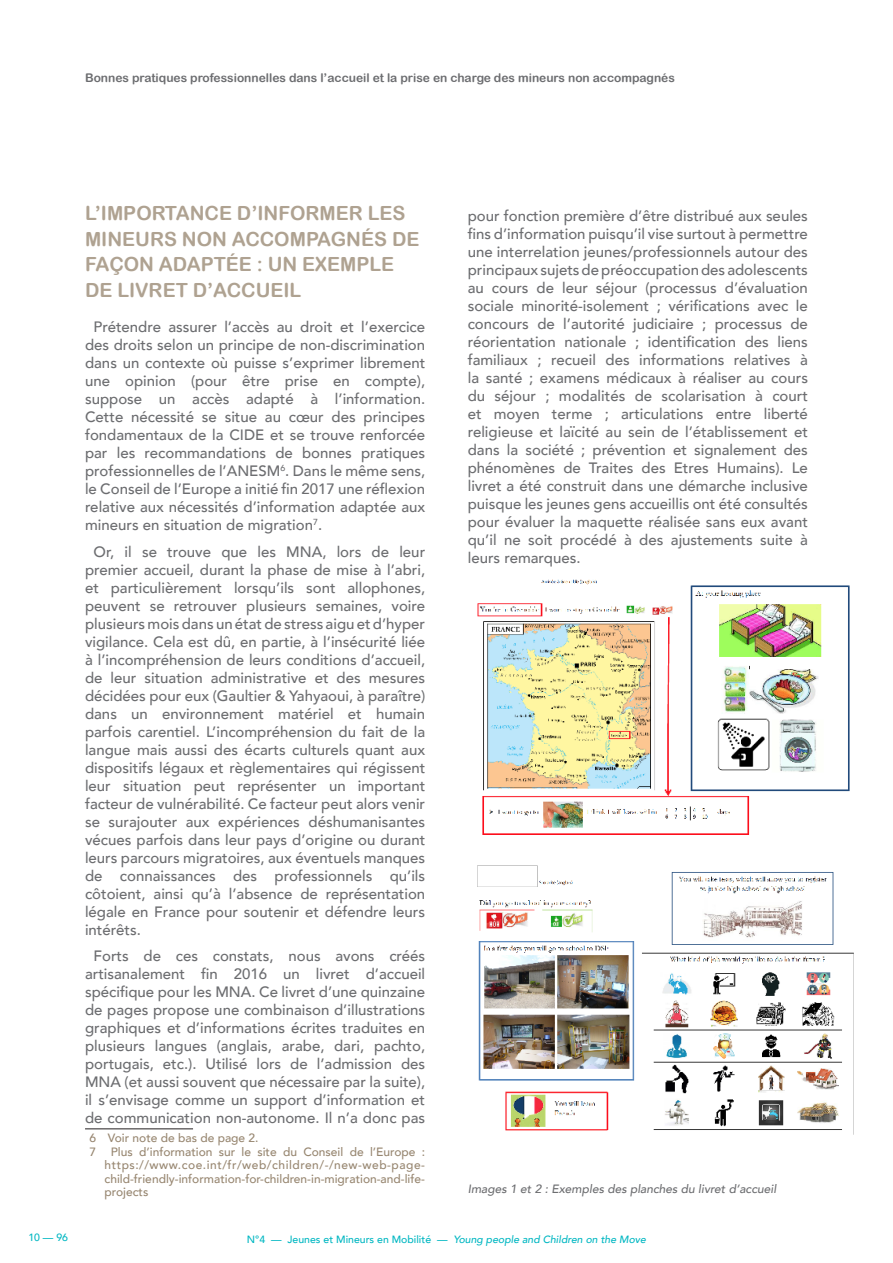
<style>
.page{position:relative;width:893px;height:1263px;background:#fff}
.page>*{position:absolute;margin:0;border:0;box-sizing:border-box;transform-origin:0 0}
.Titre-6{font:19.5px/25.5px "Arial Rounded MT Bold";color:#afa291}
.Corps_de_texte{font:500 15px/18px "Avenir";color:#6c6d70;text-align:justify}
.notes_de_bas_de_page{font:500 12px/13.5px "Avenir";color:#978670;text-align:justify}
.t1{font:12px "Arial Rounded MT Bold";color:#6c6d70}
.LÉGENDE_PHOTO{font:italic 500 12px "Avenir";color:#6c6d70}
.t2{font:italic 500 10.5px "Avenir";color:#00b7c2}
.t3{font:500 10.5px "Avenir";color:#00b7c2}
.s1{font-style:normal}
</style>
<div class="page">
<hr style="left:85px;top:1128px;width:108px;height:1px;background:#231f20">
<img style="left:477px;top:579px;width:373px;height:256px">
<img style="left:477px;top:865px;width:377px;height:270px">
<p class="t1" style="left:85px;top:70px;width:591px">Bonnes pratiques professionnelles dans l’accueil et la prise en charge des mineurs non accompagnés</p>
<p class="Titre-6" style="left:85px;top:201px;width:336px">L’IMPORTANCE D’INFORMER LES<br>MINEURS NON ACCOMPAGNÉS DE<br>FAÇON ADAPTÉE : UN EXEMPLE<br>DE LIVRET D’ACCUEIL</p>
<p class="Corps_de_texte" style="left:85px;top:317px;width:342px;text-indent:9px">Prétendre assurer l’accès au droit et l’exercice des droits selon un principe de non-discrimination dans un contexte où puisse s’exprimer librement une opinion (pour être prise en compte), suppose un accès adapté à l’information.<br>Cette nécessité se situe au cœur des principes fondamentaux de la CIDE et se trouve renforcée par les recommandations de bonnes pratiques professionnelles de l’ANESM<sup>6</sup>. Dans le même sens, le Conseil de l’Europe a initié fin 2017 une réflexion relative aux nécessités d’information adaptée aux mineurs en situation de migration<sup>7</sup>.</p>
<p class="Corps_de_texte" style="left:85px;top:541px;width:342px;text-indent:9px">Or, il se trouve que les MNA, lors de leur premier accueil, durant la phase de mise à l’abri, et particulièrement lorsqu’ils sont allophones, peuvent se retrouver plusieurs semaines, voire plusieurs mois dans un état de stress aigu et d’hyper vigilance. Cela est dû, en partie, à l’insécurité liée à l’incompréhension de leurs conditions d’accueil, de leur situation administrative et des mesures décidées pour eux (Gaultier &amp; Yahyaoui, à paraître) dans un environnement matériel et humain parfois carentiel. L’incompréhension du fait de la langue mais aussi des écarts culturels quant aux dispositifs légaux et règlementaires qui régissent leur situation peut représenter un important facteur de vulnérabilité. Ce facteur peut alors venir se surajouter aux expériences déshumanisantes vécues parfois dans leur pays d’origine ou durant leurs parcours migratoires, aux éventuels manques de connaissances des professionnels qu’ils côtoient, ainsi qu’à l’absence de représentation légale en France pour soutenir et défendre leurs intérêts.</p>
<p class="Corps_de_texte" style="left:85px;top:946px;width:342px;text-align:center">Forts de ces constats, nous avons créés artisanalement fin 2016 un livret d’accueil spécifique pour les MNA. Ce livret d’une quinzaine de pages propose une combinaison d’illustrations graphiques et d’informations écrites traduites en plusieurs langues (anglais, arabe, dari, pachto, portugais, etc.). Utilisé lors de l’admission des MNA (et aussi souvent que nécessaire par la suite), il s’envisage comme un support d’information et de communication non-autonome. Il n’a donc pas</p>
<p class="notes_de_bas_de_page" style="left:90px;top:1131px;width:171px">6 Voir note de bas de page 2.</p>
<p class="notes_de_bas_de_page" style="left:105px;top:1144px;width:322px;text-indent:-15px">7 Plus d’information sur le site du Conseil de l’Europe : https://www.coe.int/fr/web/children/-/new-web-page&shy;child-friendly-information-for-children-in-migration-and-life&shy;projects</p>
<p class="Corps_de_texte" style="left:468px;top:206px;width:342px">pour fonction première d’être distribué aux seules fins d’information puisqu’il vise surtout à permettre une interrelation jeunes/professionnels autour des principaux sujets de préoccupation des adolescents au cours de leur séjour (processus d’évaluation sociale minorité-isolement ; vérifications avec le concours de l’autorité judiciaire ; processus de réorientation nationale ; identification des liens familiaux ; recueil des informations relatives à la santé ; examens médicaux à réaliser au cours du séjour ; modalités de scolarisation à court et moyen terme ; articulations entre liberté religieuse et laïcité au sein de l’établissement et dans la société ; prévention et signalement des phénomènes de Traites des Etres Humains). Le livret a été construit dans une démarche inclusive puisque les jeunes gens accueillis ont été consultés pour évaluer la maquette réalisée sans eux avant qu’il ne soit procédé à des ajustements suite à leurs remarques.</p>
<p class="LÉGENDE_PHOTO" style="left:468px;top:1182px;width:310px">Images 1 et 2 : Exemples des planches du livret d’accueil</p>
<p class="t3" style="left:28px;top:1228px;width:41px">10 — 96</p>
<p class="t2" style="left:247px;top:1233px;width:401px"><span class="s1">N°4 — Jeunes et Mineurs en Mobilité —</span> Young people and Children on the Move</p>
</div>
